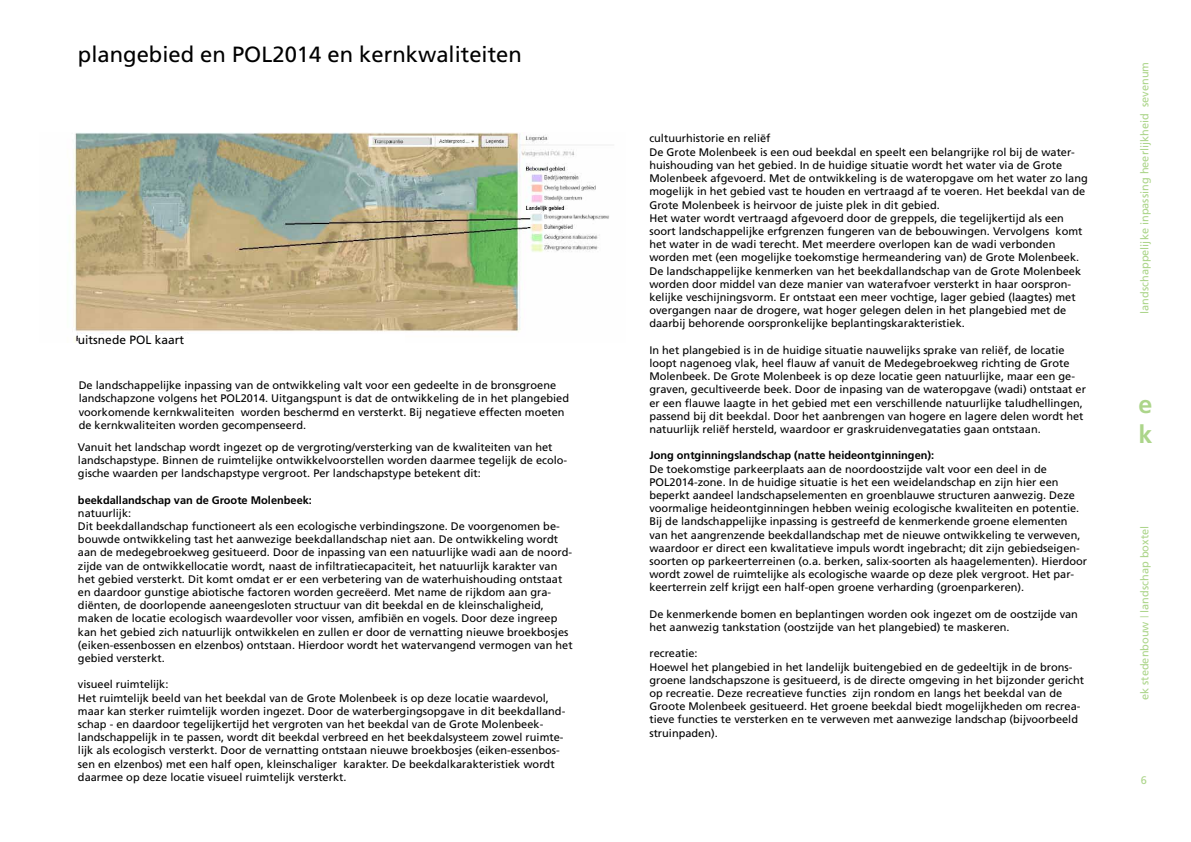
<style>
.page{position:relative;width:1191px;height:842px;background:#fff}
.page>*{position:absolute;margin:0;border:0;box-sizing:border-box;transform-origin:0 0}
.t1{font:700 25px/30px "Frutiger";color:#acd58a}
.t2{font:22px "Frutiger";color:#000}
.t3{font:12px "Frutiger";color:#000}
.t4{font:11px/13.2px "Frutiger";color:#000}
.t5{font:700 11px "Frutiger";color:#000}
.t6{font:11px "Frutiger";color:#acd58a}
.s1{font-weight:300}
</style>
<div class="page">
<img style="left:74px;top:132px;width:535px;height:211px">
<div style="left:78px;top:334px;width:326px;height:23px;background:#fff"></div>
<h2 class="t2" style="left:78px;top:42px;width:445px">plangebied en POL2014 en kernkwaliteiten</h2>
<p class="t3" style="left:78px;top:333px;width:108px">uitsnede POL kaart</p>
<p class="t4" style="left:79px;top:379px;width:492px">De landschappelijke inpassing van de ontwikkeling valt voor een gedeelte in de bronsgroene landschapzone volgens het POL2014. Uitgangspunt is dat de ontwikkeling de in het plangebied voorkomende kernkwaliteiten worden beschermd en versterkt. Bij negatieve effecten moeten de kernkwaliteiten worden gecompenseerd.</p>
<p class="t4" style="left:78px;top:440px;width:491px">Vanuit het landschap wordt ingezet op de vergroting/versterking van de kwaliteiten van het landschapstype. Binnen de ruimtelijke ontwikkelvoorstellen worden daarmee tegelijk de ecolo&shy;gische waarden per landschapstype vergroot. Per landschapstype betekent dit:</p>
<p class="t5" style="left:78px;top:493px;width:235px">beekdallandschap van de Groote Molenbeek:</p>
<p class="t4" style="left:78px;top:506px;width:496px">natuurlijk:<br>Dit beekdallandschap functioneert als een ecologische verbindingszone. De voorgenomen be&shy;bouwde ontwikkeling tast het aanwezige beekdallandschap niet aan. De ontwikkeling wordt aan de medegebroekweg gesitueerd. Door de inpassing van een natuurlijke wadi aan de noord&shy;zijde van de ontwikkellocatie wordt, naast de infiltratiecapaciteit, het natuurlijk karakter van het gebied versterkt. Dit komt omdat er er een verbetering van de waterhuishouding ontstaat en daardoor gunstige abiotische factoren worden gecreëerd. Met name de rijkdom aan gra&shy;diënten, de doorlopende aaneengesloten structuur van dit beekdal en de kleinschaligheid, maken de locatie ecologisch waardevoller voor vissen, amfibiën en vogels. Door deze ingreep kan het gebied zich natuurlijk ontwikkelen en zullen er door de vernatting nieuwe broekbosjes (eiken-essenbossen en elzenbos) ontstaan. Hierdoor wordt het watervangend vermogen van het gebied versterkt.</p>
<p class="t4" style="left:78px;top:678px;width:489px">visueel ruimtelijk:<br>Het ruimtelijk beeld van het beekdal van de Grote Molenbeek is op deze locatie waardevol, maar kan sterker ruimtelijk worden ingezet. Door de waterbergingsopgave in dit beekdalland&shy;schap - en daardoor tegelijkertijd het vergroten van het beekdal van de Grote Molenbeek&shy;landschappelijk in te passen, wordt dit beekdal verbreed en het beekdalsysteem zowel ruimte&shy;lijk als ecologisch versterkt. Door de vernatting ontstaan nieuwe broekbosjes (eiken-essenbos&shy;sen en elzenbos) met een half open, kleinschaliger karakter. De beekdalkarakteristiek wordt daarmee op deze locatie visueel ruimtelijk versterkt.</p>
<p class="t4" style="left:649px;top:132px;width:440px">cultuurhistorie en reliëf<br>De Grote Molenbeek is een oud beekdal en speelt een belangrijke rol bij de water&shy;huishouding van het gebied. In de huidige situatie wordt het water via de Grote Molenbeek afgevoerd. Met de ontwikkeling is de wateropgave om het water zo lang mogelijk in het gebied vast te houden en vertraagd af te voeren. Het beekdal van de Grote Molenbeek is heirvoor de juiste plek in dit gebied.<br>Het water wordt vertraagd afgevoerd door de greppels, die tegelijkertijd als een soort landschappelijke erfgrenzen fungeren van de bebouwingen. Vervolgens komt het water in de wadi terecht. Met meerdere overlopen kan de wadi verbonden worden met (een mogelijke toekomstige hermeandering van) de Grote Molenbeek.<br>De landschappelijke kenmerken van het beekdallandschap van de Grote Molenbeek worden door middel van deze manier van waterafvoer versterkt in haar oorspron&shy;kelijke veschijningsvorm. Er ontstaat een meer vochtige, lager gebied (laagtes) met overgangen naar de drogere, wat hoger gelegen delen in het plangebied met de daarbij behorende oorspronkelijke beplantingskarakteristiek.</p>
<p class="t4" style="left:649px;top:343px;width:438px">In het plangebied is in de huidige situatie nauwelijks sprake van reliëf, de locatie loopt nagenoeg vlak, heel flauw af vanuit de Medegebroekweg richting de Grote Molenbeek. De Grote Molenbeek is op deze locatie geen natuurlijke, maar een ge&shy;graven, gecultiveerde beek. Door de inpasing van de wateropgave (wadi) ontstaat er er een flauwe laagte in het gebied met een verschillende natuurlijke taludhellingen, passend bij dit beekdal. Door het aanbrengen van hogere en lagere delen wordt het natuurlijk reliëf hersteld, waardoor er graskruidenvegataties gaan ontstaan.</p>
<p class="t5" style="left:649px;top:449px;width:286px">Jong ontginningslandschap (natte heideontginningen):</p>
<p class="t4" style="left:649px;top:462px;width:439px">De toekomstige parkeerplaats aan de noordoostzijde valt voor een deel in de POL2014-zone. In de huidige situatie is het een weidelandschap en zijn hier een beperkt aandeel landschapselementen en groenblauwe structuren aanwezig. Deze voormalige heideontginningen hebben weinig ecologische kwaliteiten en potentie.<br>Bij de landschappelijke inpassing is gestreefd de kenmerkende groene elementen van het aangrenzende beekdallandschap met de nieuwe ontwikkeling te verweven, waardoor er direct een kwalitatieve impuls wordt ingebracht; dit zijn gebiedseigen&shy;soorten op parkeerterreinen (o.a. berken, salix-soorten als haagelementen). Hierdoor wordt zowel de ruimtelijke als ecologische waarde op deze plek vergroot. Het par&shy;keerterrein zelf krijgt een half-open groene verharding (groenparkeren).</p>
<p class="t4" style="left:649px;top:607px;width:430px">De kenmerkende bomen en beplantingen worden ook ingezet om de oostzijde van het aanwezig tankstation (oostzijde van het plangebied) te maskeren.</p>
<p class="t4" style="left:649px;top:647px;width:436px">recreatie:<br>Hoewel het plangebied in het landelijk buitengebied en de gedeeltijk in de brons&shy;groene landschapszone is gesitueerd, is de directe omgeving in het bijzonder gericht op recreatie. Deze recreatieve functies zijn rondom en langs het beekdal van de Groote Molenbeek gesitueerd. Het groene beekdal biedt mogelijkheden om recrea&shy;tieve functies te versterken en te verweven met aanwezige landschap (bijvoorbeeld struinpaden).</p>
<p class="t6" style="left:1138px;top:314px;width:253px;rotate:-90deg">landschappelijke inpassing heerlijkheid sevenum</p>
<h1 class="t1" style="left:1138px;top:389px;width:15px">e k</h1>
<p class="t6" style="left:1138px;top:700px;width:176px;rotate:-90deg">ek stedenbouw <span class="s1">|</span> landschap boxtel</p>
<p class="t6" style="left:1140px;top:774px;width:8px">6</p>
</div>
